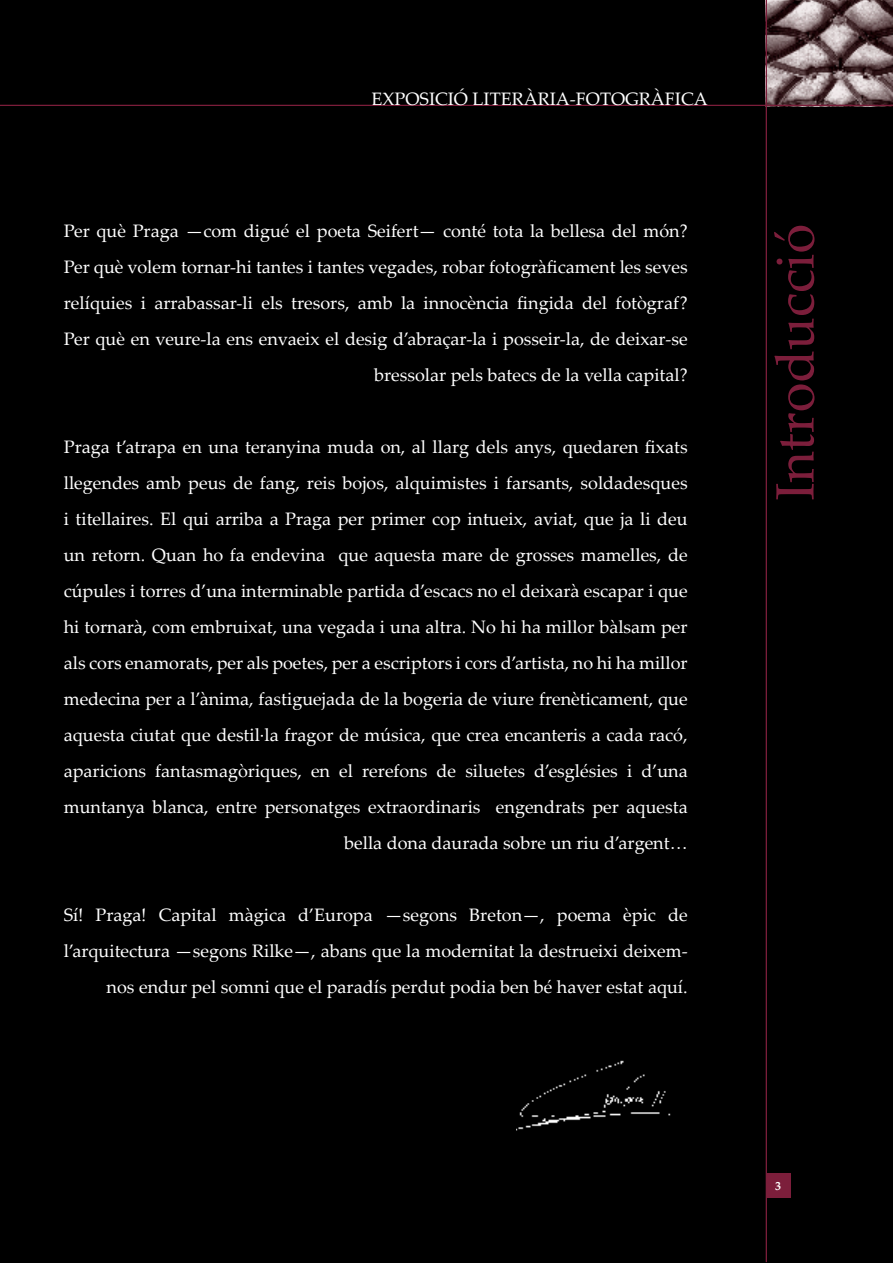
<style>
.page{position:relative;width:893px;height:1263px;background:#fff}
.page>*{position:absolute;margin:0;border:0;box-sizing:border-box;transform-origin:0 0}
.t1{font:54px "Palatino Linotype";color:#7c1e3b}
.t2{font:18px/36px "Palatino Linotype";color:#fff;text-align:right}
.t3{font:700 12px "Palatino Linotype";color:#fff}
</style>
<div class="page">
<div style="left:0;top:0;width:893px;height:1262px;background:#000"></div>
<img style="left:767px;top:0;width:126px;height:107px">
<hr style="left:0;top:105px;width:893px;height:1px;background:#7c1e3b">
<hr style="left:766px;top:0;width:1px;height:1262px;background:#7c1e3b">
<div style="left:766px;top:1173px;width:24px;height:25px;background:#7c1e3b"></div>
<img style="left:516px;top:1060px;width:155px;height:71px">
<p class="t2" style="left:372px;top:80px;width:338px">EXPOSICIÓ LITERÀRIA-FOTOGRÀFICA</p>
<p class="t2" style="left:64px;top:212px;width:625px">Per què Praga —com digué el poeta Seifert— conté tota la bellesa del món?<br>Per què volem tornar-hi tantes i tantes vegades, robar fotogràficament les seves relíquies i arrabassar-li els tresors, amb la innocència fingida del fotògraf?<br>Per què en veure-la ens envaeix el desig d’abraçar-la i posseir-la, de deixar-se bressolar pels batecs de la vella capital?</p>
<p class="t2" style="left:64px;top:428px;width:625px">Praga t’atrapa en una teranyina muda on, al llarg dels anys, quedaren fixats llegendes amb peus de fang, reis bojos, alquimistes i farsants, soldadesques i titellaires. El qui arriba a Praga per primer cop intueix, aviat, que ja li deu un retorn. Quan ho fa endevina que aquesta mare de grosses mamelles, de cúpules i torres d’una interminable partida d’escacs no el deixarà escapar i que hi tornarà, com embruixat, una vegada i una altra. No hi ha millor bàlsam per als cors enamorats, per als poetes, per a escriptors i cors d’artista, no hi ha millor medecina per a l’ànima, fastiguejada de la bogeria de viure frenèticament, que aquesta ciutat que destil·la fragor de música, que crea encanteris a cada racó, aparicions fantasmagòriques, en el rerefons de siluetes d’esglésies i d’una muntanya blanca, entre personatges extraordinaris engendrats per aquesta bella dona daurada sobre un riu d’argent…</p>
<p class="t2" style="left:64px;top:896px;width:625px">Sí! Praga! Capital màgica d’Europa —segons Breton—, poema èpic de l’arquitectura —segons Rilke—, abans que la modernitat la destrueixi deixem&shy;nos endur pel somni que el paradís perdut podia ben bé haver estat aquí.</p>
<p class="t1" style="left:757px;top:501px;width:278px;rotate:-90deg">Introducció</p>
<p class="t3" style="left:775px;top:1178px;width:8px">3</p>
</div>
